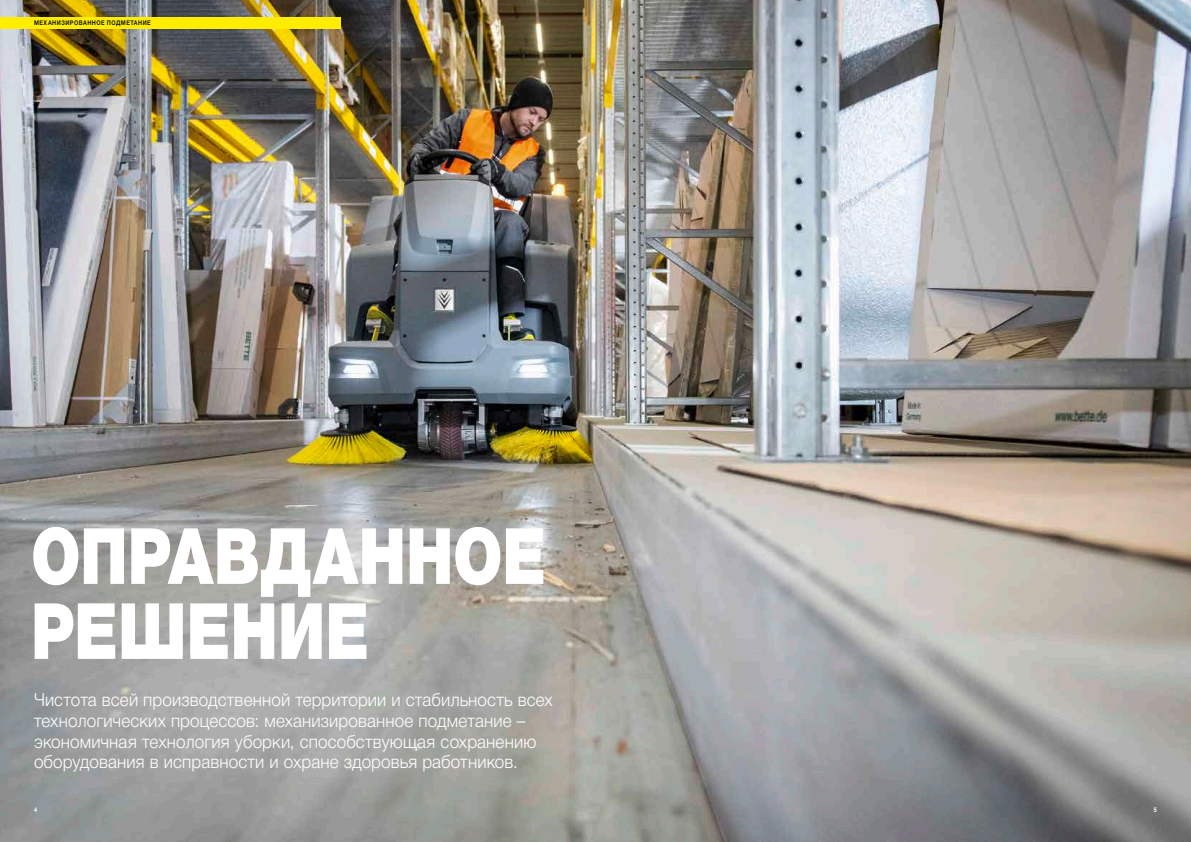
<style>
.page{position:relative;width:1191px;height:842px;background:#fff}
.page>*{position:absolute;margin:0;border:0;box-sizing:border-box;transform-origin:0 0}
.t1{font:900 78px/75px "Helvetica Neue Cyr";color:#fff;scale:.8 1}
.t2{font:300 18px/20.7px "Helvetica Neue Cyr";letter-spacing:.01em;color:#fff;scale:.95 1}
.t3{font:700 6.5px "Helvetica Neue Cyr";letter-spacing:.08em;color:#1a1918;scale:.85 1}
.t4{font:700 6.5px "Helvetica Neue Cyr";color:#fff;scale:.85 1}
</style>
<div class="page">
<img style="left:0;top:0;width:1191px;height:842px">
<div style="left:0;top:17px;width:341px;height:11px;background:#ffed00"></div>
<p class="t3" style="left:34px;top:19px;width:139px">МЕХАНИЗИРОВАННОЕ ПОДМЕТАНИЕ</p>
<h1 class="t1" style="left:31px;top:519px;width:645px">ОПРАВДАННОЕ<br>РЕШЕНИЕ</h1>
<p class="t2" style="left:34px;top:690px;width:547px">Чистота всей производственной территории и стабильность всех технологических процессов: механизированное подметание – экономичная технология уборки, способствующая сохранению оборудования в исправности и охране здоровья работников.</p>
<p class="t4" style="left:34px;top:806px;width:5px">4</p>
<p class="t4" style="left:1153px;top:806px;width:5px">5</p>
</div>
